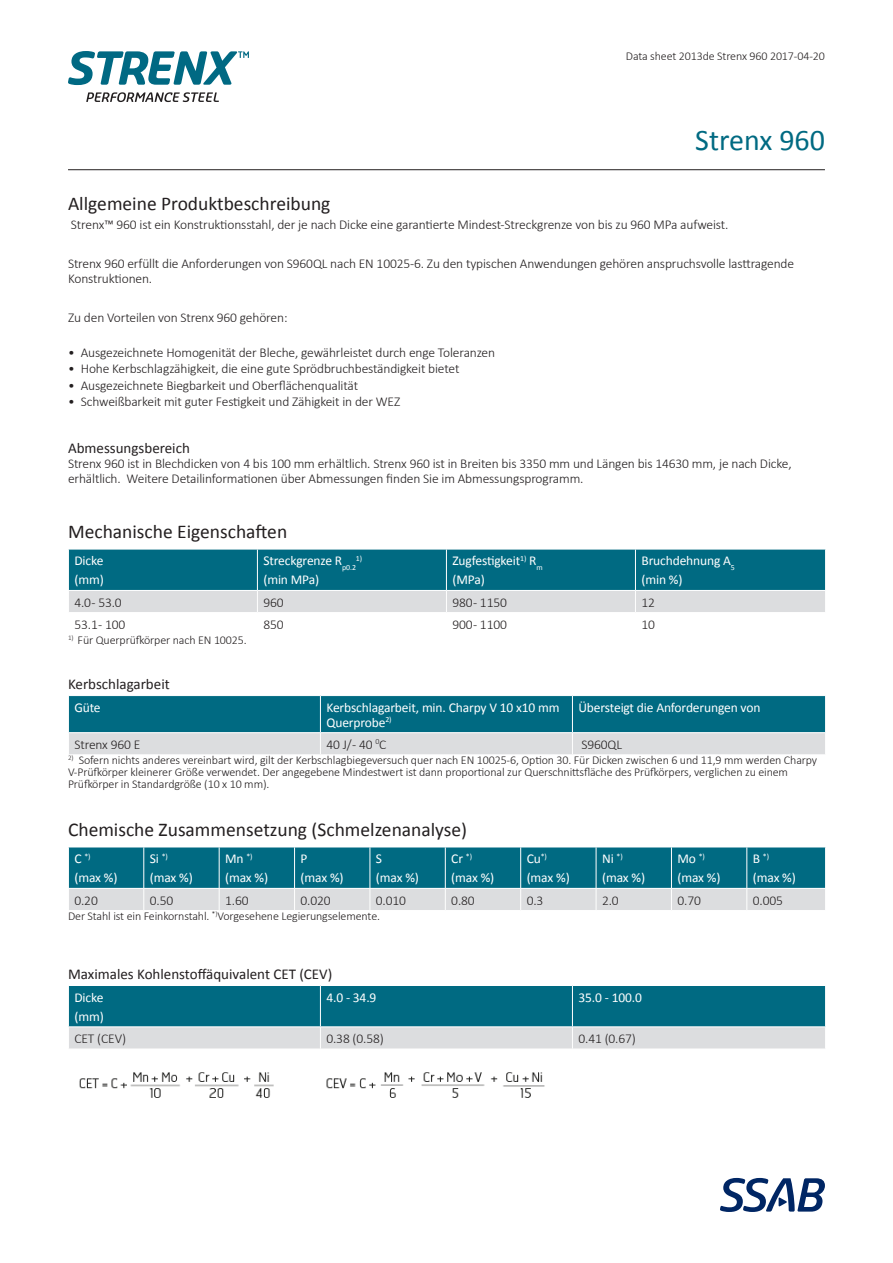
<style>
.page{position:relative;width:893px;height:1263px;background:#fff}
.page>*{position:absolute;margin:0;border:0;box-sizing:border-box;transform-origin:0 0}
.t1{font:30px "Calibri";color:#006a82}
.t2{font:19.5px "Calibri";color:#231f20}
.t3{font:15px "Calibri";color:#231f20}
.t4{font:300 13.5px/15px "Calibri";letter-spacing:-.01em;color:#231f20}
.t5{font:13.5px/19.2px "Calibri";letter-spacing:-.01em;color:#fff}
.t6{font:300 12px/12px "Calibri";letter-spacing:-.01em;color:#231f20}
.t7{font:7.8px "Calibri";color:#fff}
.s1{font-size:13.5px}
</style>
<div class="page">
<hr style="left:68px;top:169px;width:757px;height:1px;background:#231f20">
<svg style="left:86px;top:92px;width:133px;height:10px"></svg>
<svg style="left:68px;top:51px;width:181px;height:34px"></svg>
<svg style="left:720px;top:1178px;width:105px;height:34px"></svg>
<svg style="left:68px;top:549px;width:758px;height:63px;background:#5194a4"></svg>
<svg style="left:68px;top:695px;width:758px;height:59px;background:#5798a7"></svg>
<svg style="left:68px;top:847px;width:758px;height:63px;background:#5295a5"></svg>
<svg style="left:68px;top:985px;width:758px;height:64px;background:#5396a5"></svg>
<hr style="left:572px;top:1048px;width:254px;height:1px;background:#fff">
<img style="left:79px;top:1072px;width:466px;height:26px">
<p class="t6" style="left:626px;top:51px;width:201px">Data sheet 2013de Strenx 960 2017-04-20</p>
<h1 class="t1" style="left:695px;top:126px;width:131px">Strenx 960</h1>
<h2 class="t2" style="left:68px;top:195px;width:264px">Allgemeine Produktbeschreibung</h2>
<p class="t4" style="left:71px;top:217px;width:659px">Strenx™ 960 ist ein Konstruktionsstahl, der je nach Dicke eine garantierte Mindest-Streckgrenze von bis zu 960 MPa aufweist.</p>
<p class="t4" style="left:68px;top:256px;width:728px">Strenx 960 erfüllt die Anforderungen von S960QL nach EN 10025-6. Zu den typischen Anwendungen gehören anspruchsvolle lasttragende<br>Konstruktionen.</p>
<p class="t4" style="left:68px;top:309px;width:221px">Zu den Vorteilen von Strenx 960 gehören:</p>
<p class="t4" style="left:68px;top:346px;width:429px">• Ausgezeichnete Homogenität der Bleche, gewährleistet durch enge Toleranzen</p>
<p class="t4" style="left:68px;top:362px;width:393px">• Hohe Kerbschlagzähigkeit, die eine gute Sprödbruchbeständigkeit bietet</p>
<p class="t4" style="left:68px;top:378px;width:292px">• Ausgezeichnete Biegbarkeit und Oberflächenqualität</p>
<p class="t4" style="left:68px;top:395px;width:334px">• Schweißbarkeit mit guter Festigkeit und Zähigkeit in der WEZ</p>
<p class="t3" style="left:68px;top:441px;width:123px">Abmessungsbereich</p>
<p class="t4" style="left:68px;top:456px;width:725px">Strenx 960 ist in Blechdicken von 4 bis 100 mm erhältlich. Strenx 960 ist in Breiten bis 3350 mm und Längen bis 14630 mm, je nach Dicke, erhältlich. Weitere Detailinformationen über Abmessungen finden Sie im Abmessungsprogramm.</p>
<h2 class="t2" style="left:68px;top:518px;width:221px">Mechanische Eigenschaften</h2>
<p class="t5" style="left:74px;top:551px;width:31px">Dicke (mm)</p>
<p class="t5" style="left:263px;top:551px;width:94px">Streckgrenze R<sub>p0.2</sub></p>
<p class="t7" style="left:356px;top:554px;width:8px">1)</p>
<p class="t5" style="left:452px;top:551px;width:92px">Zugfestigkeit<sup>1)</sup> R<sub>m </sub>(MPa)</p>
<p class="t5" style="left:641px;top:551px;width:95px">Bruchdehnung A<sub>5 </sub>(min %)</p>
<p class="t5" style="left:263px;top:571px;width:57px">(min MPa)</p>
<p class="t4" style="left:74px;top:594px;width:49px">4.0 - 53.0</p>
<p class="t4" style="left:263px;top:595px;width:22px">960</p>
<p class="t4" style="left:452px;top:594px;width:56px">980 - 1150</p>
<p class="t4" style="left:641px;top:595px;width:15px">12</p>
<p class="t4" style="left:74px;top:617px;width:52px">53.1 - 100</p>
<p class="t4" style="left:263px;top:617px;width:22px">850</p>
<p class="t4" style="left:452px;top:617px;width:56px">900 - 1100</p>
<p class="t4" style="left:641px;top:617px;width:15px">10</p>
<p class="t6" style="left:68px;top:634px;width:180px"><sup>1)</sup> Für Querprüfkörper nach EN 10025.</p>
<p class="t3" style="left:68px;top:677px;width:103px">Kerbschlagarbeit</p>
<p class="t5" style="left:74px;top:698px;width:28px">Güte</p>
<p class="t5" style="left:326px;top:700px;width:235px;line-height:15px">Kerbschlagarbeit, min. Charpy V 10 x10 mm<br>Querprobe<sup>2)</sup></p>
<p class="t5" style="left:578px;top:698px;width:184px">Übersteigt die Anforderungen von</p>
<p class="t4" style="left:74px;top:737px;width:67px">Strenx 960 E</p>
<p class="t4" style="left:326px;top:738px;width:62px">40 J/ - 40 <sup>0</sup>C</p>
<p class="t4" style="left:581px;top:737px;width:42px">S960QL</p>
<p class="t6" style="left:68px;top:754px;width:751px"><sup>2)</sup> Sofern nichts anderes vereinbart wird, gilt der Kerbschlagbiegeversuch quer nach EN 10025-6, Option 30. Für Dicken zwischen 6 und 11,9 mm werden Charpy<br>V-Prüfkörper kleinerer Größe verwendet. Der angegebene Mindestwert ist dann proportional zur Querschnittsfläche des Prüfkörpers, verglichen zu einem<br>Prüfkörper in Standardgröße (10 x 10 mm).</p>
<h2 class="t2" style="left:68px;top:821px;width:401px">Chemische Zusammensetzung (Schmelzenanalyse)</h2>
<p class="t7" style="left:74px;top:852px;width:18px"><span class="s1">C</span> *)</p>
<p class="t5" style="left:74px;top:869px;width:45px">(max %)</p>
<p class="t5" style="left:150px;top:849px;width:45px">Si <sup>*) </sup>(max %)</p>
<p class="t5" style="left:225px;top:849px;width:45px">Mn <sup>*) </sup>(max %)</p>
<p class="t5" style="left:301px;top:849px;width:45px">P<br>(max %)</p>
<p class="t5" style="left:376px;top:849px;width:45px">S<br>(max %)</p>
<p class="t5" style="left:451px;top:849px;width:45px">Cr <sup>*) </sup>(max %)</p>
<p class="t5" style="left:527px;top:849px;width:45px">Cu<sup>*) </sup>(max %)</p>
<p class="t5" style="left:602px;top:849px;width:45px">Ni <sup>*) </sup>(max %)</p>
<p class="t5" style="left:677px;top:849px;width:45px">Mo <sup>*) </sup>(max %)</p>
<p class="t7" style="left:753px;top:852px;width:18px"><span class="s1">B</span> *)</p>
<p class="t5" style="left:753px;top:869px;width:45px">(max %)</p>
<p class="t4" style="left:74px;top:892px;width:25px">0.20</p>
<p class="t4" style="left:150px;top:892px;width:25px">0.50</p>
<p class="t4" style="left:225px;top:892px;width:25px">1.60</p>
<p class="t4" style="left:301px;top:892px;width:32px">0.020</p>
<p class="t4" style="left:376px;top:892px;width:32px">0.010</p>
<p class="t4" style="left:451px;top:892px;width:25px">0.80</p>
<p class="t4" style="left:527px;top:892px;width:18px">0.3</p>
<p class="t4" style="left:602px;top:892px;width:18px">2.0</p>
<p class="t4" style="left:677px;top:892px;width:25px">0.70</p>
<p class="t4" style="left:753px;top:892px;width:32px">0.005</p>
<p class="t6" style="left:68px;top:910px;width:314px">Der Stahl ist ein Feinkornstahl. <sup>*)</sup>Vorgesehene Legierungselemente.</p>
<p class="t3" style="left:68px;top:964px;width:266px">Maximales Kohlenstoffäquivalent CET (CEV)</p>
<p class="t5" style="left:74px;top:988px;width:31px">Dicke (mm)</p>
<p class="t5" style="left:326px;top:988px;width:52px">4.0 - 34.9</p>
<p class="t5" style="left:578px;top:988px;width:65px">35.0 - 100.0</p>
<p class="t4" style="left:74px;top:1031px;width:53px">CET (CEV)</p>
<p class="t4" style="left:326px;top:1031px;width:59px">0.38 (0.58)</p>
<p class="t4" style="left:578px;top:1031px;width:59px">0.41 (0.67)</p>
</div>
